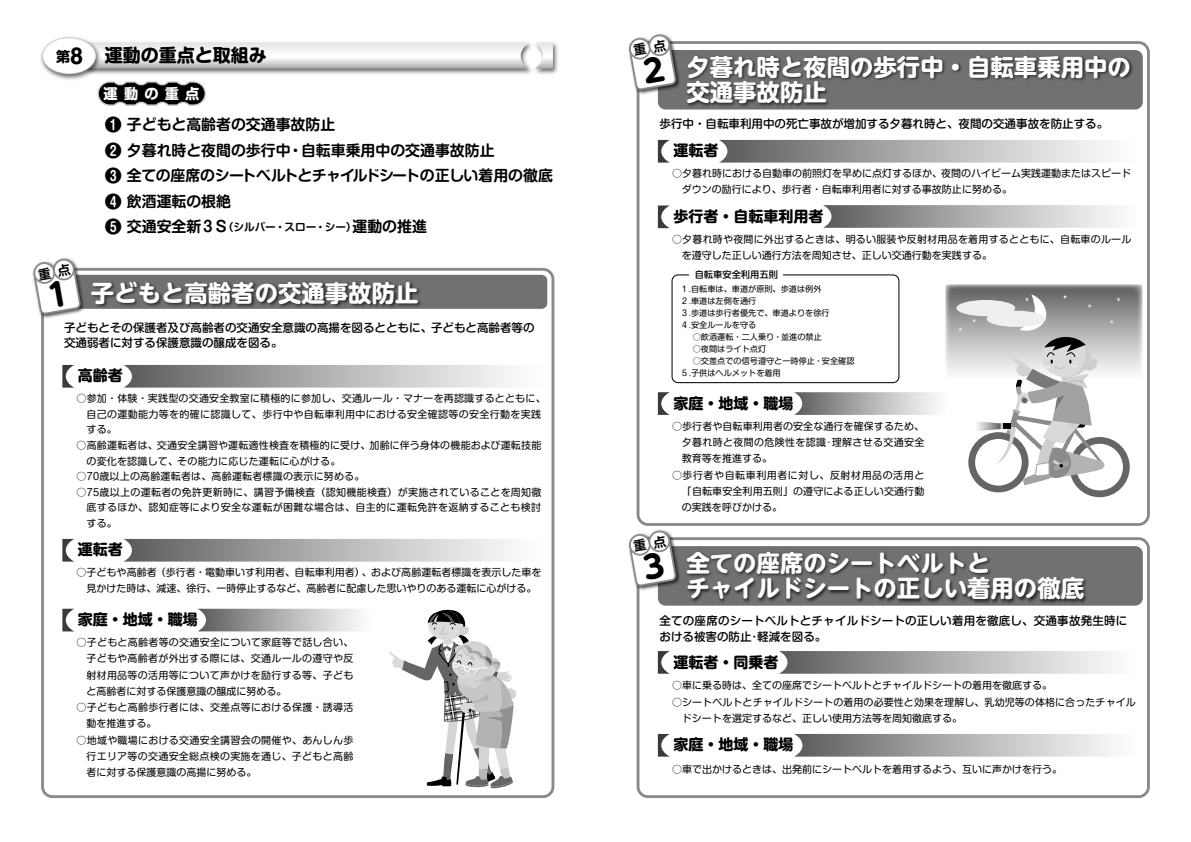
<style>
.page{position:relative;width:1191px;height:842px;background:#fff}
.page>*{position:absolute;margin:0;border:0;box-sizing:border-box;transform-origin:0 0}
.t1{font:700 23.4px/25.5px "UD Shin M Go Pro";color:#fff}
.t2{font:700 20px "Shin M Go Pro";color:#000}
.t3{font:700 18px "Shin M Go Pro";color:#000}
.t4{font:700 17px "Shin M Go Pro De";color:#000}
.t5{font:700 15px "UD Shin M Go Pro";color:#000}
.t6{font:700 14.9px "Shin M Go Pro De";color:#000}
.t7{font:700 14.9px "Shin M Go Pro De";letter-spacing:-.02em;color:#000}
.t8{font:700 14.2px "Shin M Go Pro";letter-spacing:.44em;color:#fff}
.t9{font:700 14.2px "Shin M Go Pro";color:#000}
.t10{font:500 11.5px/15.6px "Shin M Go Pro";color:#000}
.t11{font:700 10.6px "Shin M Go Pro De";color:#000}
.t12{font:10px/16.3px "Shin M Go Pro";letter-spacing:.01em;color:#000}
.t13{font:10px/15.6px "Shin M Go Pro";letter-spacing:.035em;color:#000}
.t14{font:500 9.2px "Shin M Go Pro";color:#000}
.t15{font:8.1px/12px "Shin M Go Pro";color:#000}
.s1{font-size:14.9px}
</style>
<div class="page">
<svg style="left:945px;top:285px;width:197px;height:88px;background:#9f9e9f"></svg>
<div style="left:1069px;top:437px;width:60px;height:60px;background:#666464;border-radius:50%"></div>
<div style="left:1076px;top:444px;width:47px;height:46px;background:#fff;border-radius:50%"></div>
<div style="left:968px;top:432px;width:60px;height:60px;background:#666464;border-radius:50%"></div>
<div style="left:658px;top:50px;width:484px;height:60px;background:#727171;border-radius:8px"></div>
<img style="left:104px;top:42px;width:454px;height:32px">
<svg style="left:104px;top:43px;width:449px;height:26px"></svg>
<svg style="left:658px;top:140px;width:12px;height:23px"></svg>
<img style="left:683px;top:55px;width:453px;height:55px">
<div style="left:636px;top:41px;width:513px;height:485px;border:3px solid #898989;border-radius:10px"></div>
<img style="left:40px;top:36px;width:64px;height:44px">
<div style="left:42px;top:38px;width:54px;height:36px;border:1px solid #c9caca;border-radius:50%"></div>
<div style="left:43px;top:38px;width:52px;height:35px;background:#fff;border-radius:50%"></div>
<img style="left:636px;top:41px;width:46px;height:60px">
<svg style="left:719px;top:140px;width:388px;height:23px;background:#afafb0"></svg>
<svg style="left:658px;top:205px;width:12px;height:23px"></svg>
<svg style="left:823px;top:205px;width:293px;height:23px;background:#b0b0b0"></svg>
<svg style="left:658px;top:392px;width:12px;height:23px"></svg>
<svg style="left:794px;top:392px;width:142px;height:23px;background:#b2b2b3"></svg>
<div style="left:62px;top:275px;width:485px;height:34px;background:#727171;border-radius:6px"></div>
<img style="left:88px;top:281px;width:336px;height:28px">
<div style="left:41px;top:268px;width:513px;height:530px;border:3px solid #898989;border-radius:10px"></div>
<img style="left:41px;top:267px;width:46px;height:59px">
<svg style="left:62px;top:609px;width:12px;height:22px"></svg>
<svg style="left:198px;top:609px;width:162px;height:22px;background:#b1b1b2"></svg>
<svg style="left:62px;top:365px;width:12px;height:23px"></svg>
<svg style="left:123px;top:365px;width:388px;height:23px;background:#afafb0"></svg>
<svg style="left:62px;top:539px;width:12px;height:23px"></svg>
<svg style="left:123px;top:539px;width:388px;height:23px;background:#afafb0"></svg>
<div style="left:671px;top:274px;width:228px;height:109px;border:1px solid #000;border-radius:6px"></div>
<div style="left:689px;top:270px;width:93px;height:10px;background:#fff"></div>
<div style="left:658px;top:546px;width:484px;height:60px;background:#727171;border-radius:8px"></div>
<svg style="left:658px;top:651px;width:12px;height:23px"></svg>
<img style="left:683px;top:551px;width:406px;height:55px">
<div style="left:636px;top:537px;width:513px;height:261px;border:3px solid #898989;border-radius:10px"></div>
<img style="left:636px;top:537px;width:46px;height:60px">
<svg style="left:779px;top:651px;width:333px;height:23px;background:#afafb0"></svg>
<svg style="left:658px;top:734px;width:12px;height:23px"></svg>
<svg style="left:794px;top:734px;width:319px;height:23px;background:#b0b0b0"></svg>
<svg style="left:97px;top:81px;width:109px;height:25px;background:#3b3b3b"></svg>
<svg style="left:389px;top:610px;width:127px;height:178px"></svg>
<svg style="left:956px;top:294px;width:164px;height:191px"></svg>
<svg style="left:628px;top:33px;width:49px;height:59px"></svg>
<svg style="left:32px;top:257px;width:50px;height:59px"></svg>
<svg style="left:628px;top:529px;width:49px;height:59px"></svg>
<h2 class="t2" style="left:70px;top:40px;width:14px">8</h2>
<h3 class="t9" style="left:56px;top:45px;width:16px">第</h3>
<h3 class="t3" style="left:105px;top:41px;width:163px">運動の重点と取組み</h3>
<h3 class="t8" style="left:104px;top:82px;width:97px">運動の重点</h3>
<h3 class="t4" style="left:105px;top:111px;width:19px">❶</h3>
<h3 class="t6" style="left:127px;top:113px;width:210px">子どもと高齢者の交通事故防止</h3>
<h3 class="t4" style="left:105px;top:136px;width:19px">❷</h3>
<h3 class="t6" style="left:127px;top:138px;width:165px">夕暮れ時と夜間の歩行中</h3>
<h3 class="t6" style="left:288px;top:138px;width:208px">・自転車乗用中の交通事故防止</h3>
<h3 class="t4" style="left:105px;top:162px;width:19px">❸</h3>
<h3 class="t7" style="left:127px;top:164px;width:427px">全ての座席のシートベルトとチャイルドシートの正しい着用の徹底</h3>
<h3 class="t4" style="left:105px;top:187px;width:19px">❹</h3>
<h3 class="t6" style="left:127px;top:189px;width:106px">飲酒運転の根絶</h3>
<h3 class="t4" style="left:105px;top:213px;width:19px">❺</h3>
<h3 class="t6" style="left:127px;top:215px;width:90px">交通安全新３</h3>
<h3 class="t6" style="left:352px;top:215px;width:76px">運動の推進</h3>
<p class="t11" style="left:214px;top:218px;width:144px">（<span class="s1">Ｓ</span>シルバー・スロー・シー）</p>
<h1 class="t1" style="left:91px;top:279px;width:329px">子どもと高齢者の交通事故防止</h1>
<p class="t10" style="left:64px;top:318px;width:472px">子どもとその保護者及び高齢者の交通安全意識の高揚を図るとともに、子どもと高齢者等の交通弱者に対する保護意識の醸成を図る。</p>
<h3 class="t5" style="left:78px;top:363px;width:46px">高齢者</h3>
<p class="t13" style="left:86px;top:389px;width:461px;text-indent:-10px">○参加・体験・実践型の交通安全教室に積極的に参加し、交通ルール・マナーを再認識するとともに、自己の運動能力等を的確に認識して、歩行中や自転車利用中における安全確認等の安全行動を実践する。</p>
<p class="t12" style="left:86px;top:436px;width:456px;line-height:15.6px;text-indent:-10px">○高齢運転者は、交通安全講習や運転適性検査を積極的に受け、加齢に伴う身体の機能および運転技能の変化を認識して、その能力に応じた運転に心がける。</p>
<p class="t12" style="left:77px;top:467px;width:289px">○70歳以上の高齢運転者は、高齢運転者標識の表示に努める。</p>
<p class="t12" style="left:86px;top:483px;width:456px;line-height:15.6px;text-align:justify;text-indent:-10px">○75歳以上の運転者の免許更新時に、講習予備検査（認知機能検査）が実施されていることを周知徹底するほか、認知症等により安全な運転が困難な場合は、自主的に運転免許を返納することも検討する。</p>
<h3 class="t5" style="left:78px;top:537px;width:46px">運転者</h3>
<p class="t12" style="left:77px;top:563px;width:466px;text-align:center">○子どもや高齢者（歩行者・電動車いす利用者、自転車利用者）、および高齢運転者標識を表示した車を見かけた時は、減速、徐行、一時停止するなど、高齢者に配慮した思いやりのある運転に心がける。</p>
<h3 class="t5" style="left:78px;top:607px;width:121px">家庭・地域・職場</h3>
<p class="t12" style="left:86px;top:633px;width:268px;text-align:justify;text-indent:-10px">○子どもと高齢者等の交通安全について家庭等で話し合い、子どもや高齢者が外出する際には、交通ルールの遵守や反射材用品等の活用等について声かけを励行する等、子どもと高齢者に対する保護意識の醸成に努める。</p>
<p class="t12" style="left:86px;top:698px;width:268px;text-indent:-10px">○子どもと高齢歩行者には、交差点等における保護・誘導活動を推進する。</p>
<p class="t12" style="left:86px;top:731px;width:268px;text-align:justify;text-indent:-10px">○地域や職場における交通安全講習会の開催や、あんしん歩行エリア等の交通安全総点検の実施を通じ、子どもと高齢者に対する保護意識の高揚に努める。</p>
<h1 class="t1" style="left:686px;top:53px;width:446px">夕暮れ時と夜間の歩行中・自転車乗用中の</h1>
<h1 class="t1" style="left:686px;top:78px;width:142px">交通事故防止</h1>
<h3 class="t5" style="left:673px;top:138px;width:46px">運転者</h3>
<p class="t10" style="left:659px;top:115px;width:450px">歩行中・自転車利用中の死亡事故が増加する夕暮れ時と、夜間の交通事故を防止する。</p>
<p class="t12" style="left:682px;top:164px;width:451px;text-indent:-10px">○夕暮れ時における自動車の前照灯を早めに点灯するほか、夜間のハイビーム実践運動またはスピードダウンの励行により、歩行者・自転車利用者に対する事故防止に努める。</p>
<h3 class="t5" style="left:673px;top:204px;width:151px">歩行者・自転車利用者</h3>
<p class="t12" style="left:682px;top:230px;width:451px;text-indent:-10px">○夕暮れ時や夜間に外出するときは、明るい服装や反射材用品を着用するとともに、自転車のルールを遵守した正しい通行方法を周知させ、正しい交通行動を実践する。</p>
<p class="t14" style="left:694px;top:267px;width:85px">自転車安全利用五則</p>
<p class="t15" style="left:680px;top:282px;width:151px">１.自転車は、車道が原則、歩道は例外<br>２.車道は左側を通行<br>３.歩道は歩行者優先で、車道よりを徐行<br>４.安全ルールを守る</p>
<p class="t15" style="left:693px;top:330px;width:131px">○飲酒運転・二人乗り・並進の禁止</p>
<p class="t15" style="left:693px;top:342px;width:75px">○夜間はライト点灯</p>
<p class="t15" style="left:680px;top:354px;width:175px;text-indent:12px">○交差点での信号遵守と一時停止・安全確認<br>５.子供はヘルメットを着用</p>
<h3 class="t5" style="left:673px;top:391px;width:121px">家庭・地域・職場</h3>
<p class="t12" style="left:682px;top:417px;width:244px;text-align:justify;text-indent:-10px">○歩行者や自転車利用者の安全な通行を確保するため、夕暮れ時と夜間の危険性を認識･理解させる交通安全教育等を推進する。</p>
<p class="t12" style="left:682px;top:466px;width:244px;text-align:justify;text-indent:-10px">○歩行者や自転車利用者に対し、反射材用品の活用と「自転車安全利用五則」の遵守による正しい交通行動の実践を呼びかける。</p>
<h1 class="t1" style="left:686px;top:549px;width:399px">全ての座席のシートベルトと<br>チャイルドシートの正しい着用の徹底</h1>
<p class="t10" style="left:659px;top:611px;width:469px;line-height:16.3px">全ての座席のシートベルトとチャイルドシートの正しい着用を徹底し、交通事故発生時における被害の防止･軽減を図る。</p>
<p class="t12" style="left:672px;top:676px;width:381px">○車に乗る時は、全ての座席でシートベルトとチャイルドシートの着用を徹底する。</p>
<p class="t12" style="left:682px;top:692px;width:455px;text-indent:-10px">○シートベルトとチャイルドシートの着用の必要性と効果を理解し、乳幼児等の体格に合ったチャイルドシートを選定するなど、正しい使用方法等を周知徹底する。</p>
<h3 class="t5" style="left:673px;top:649px;width:106px">運転者・同乗者</h3>
<h3 class="t5" style="left:673px;top:732px;width:121px">家庭・地域・職場</h3>
<p class="t12" style="left:672px;top:760px;width:391px">○車で出かけるときは、出発前にシートベルトを着用するよう、互いに声かけを行う。</p>
</div>
